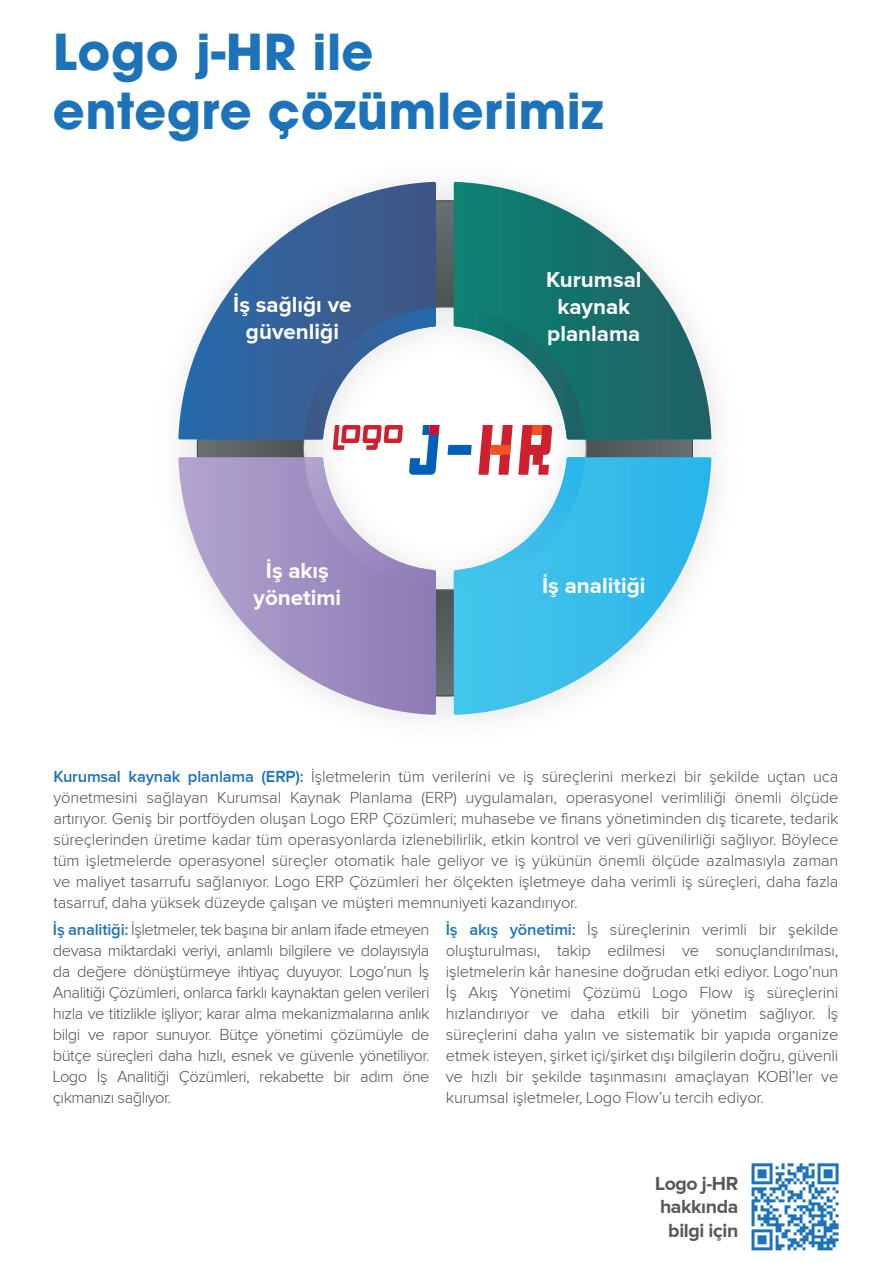
<style>
.page{position:relative;width:893px;height:1263px;background:#fff}
.page>*{position:absolute;margin:0;border:0;box-sizing:border-box;transform-origin:0 0}
.t1{font:49.5px "Bilgetech Custom Avant Garde";letter-spacing:.01em;color:#1d73ba}
.t2{font:700 22.35px/26.8px "Proxima Nova";color:#fff;text-align:center}
.t3{font:700 19.5px "Proxima Nova";letter-spacing:-.02em;color:#57585a}
.t4{font:300 16.5px/21px "Proxima Nova";letter-spacing:-.01em;color:#4f5252;text-align:justify}
.s1{font-weight:600;color:#1d73ba}
</style>
<div class="page">
<img style="left:179px;top:181px;width:537px;height:538px">
<svg style="left:197px;top:200px;width:496px;height:496px"></svg>
<svg style="left:178px;top:457px;width:258px;height:258px"></svg>
<svg style="left:454px;top:182px;width:257px;height:257px"></svg>
<svg style="left:178px;top:182px;width:258px;height:257px"></svg>
<svg style="left:454px;top:457px;width:257px;height:258px"></svg>
<svg style="left:304px;top:308px;width:136px;height:281px"></svg>
<svg style="left:447px;top:308px;width:138px;height:281px"></svg>
<svg style="left:752px;top:1163px;width:86px;height:87px"></svg>
<p class="t1" style="left:53px;top:20px;width:322px">Logo j-HR ile</p>
<p class="t1" style="left:53px;top:79px;width:552px">entegre çözümlerimiz</p>
<p class="t2" style="left:233px;top:291px;width:120px">İş sağlığı ve güvenliği</p>
<p class="t2" style="left:254px;top:557px;width:89px">İş akış yönetimi</p>
<p class="t2" style="left:546px;top:266px;width:97px">Kurumsal kaynak planlama</p>
<p class="t2" style="left:542px;top:572px;width:105px">İş analitiği</p>
<p class="t4" style="left:53px;top:766px;width:787px"><span class="s1">Kurumsal kaynak planlama (ERP):</span> İşletmelerin tüm verilerini ve iş süreçlerini merkezi bir şekilde uçtan uca yönetmesini sağlayan Kurumsal Kaynak Planlama (ERP) uygulamaları, operasyonel verimliliği önemli ölçüde artırıyor. Geniş bir portföyden oluşan Logo ERP Çözümleri; muhasebe ve finans yönetiminden dış ticarete, tedarik süreçlerinden üretime kadar tüm operasyonlarda izlenebilirlik, etkin kontrol ve veri güvenilirliği sağlıyor. Böylece tüm işletmelerde operasyonel süreçler otomatik hale geliyor ve iş yükünün önemli ölçüde azalmasıyla zaman ve maliyet tasarrufu sağlanıyor. Logo ERP Çözümleri her ölçekten işletmeye daha verimli iş süreçleri, daha fazla tasarruf, daha yüksek düzeyde çalışan ve müşteri memnuniyeti kazandırıyor.</p>
<p class="t4" style="left:53px;top:919px;width:378px"><span class="s1">İş analitiği:</span> İşletmeler, tek başına bir anlam ifade etmeyen devasa miktardaki veriyi, anlamlı bilgilere ve dolayısıyla da değere dönüştürmeye ihtiyaç duyuyor. Logo’nun İş Analitiği Çözümleri, onlarca farklı kaynaktan gelen verileri hızla ve titizlikle işliyor; karar alma mekanizmalarına anlık bilgi ve rapor sunuyor. Bütçe yönetimi çözümüyle de bütçe süreçleri daha hızlı, esnek ve güvenle yönetiliyor.<br>Logo İş Analitiği Çözümleri, rekabette bir adım öne çıkmanızı sağlıyor.</p>
<p class="t4" style="left:446px;top:919px;width:394px"><span class="s1">İş akış yönetimi:</span> İş süreçlerinin verimli bir şekilde oluşturulması, takip edilmesi ve sonuçlandırılması, işletmelerin kâr hanesine doğrudan etki ediyor. Logo’nun İş Akış Yönetimi Çözümü Logo Flow iş süreçlerini hızlandırıyor ve daha etkili bir yönetim sağlıyor. İş süreçlerini daha yalın ve sistematik bir yapıda organize etmek isteyen, şirket içi/şirket dışı bilgilerin doğru, güvenli ve hızlı bir şekilde taşınmasını amaçlayan KOBİ’ler ve kurumsal işletmeler, Logo Flow’u tercih ediyor.</p>
<p class="t3" style="left:655px;top:1173px;width:85px">Logo j-HR</p>
<p class="t3" style="left:660px;top:1196px;width:80px">hakkında</p>
<p class="t3" style="left:668px;top:1220px;width:72px">bilgi için</p>
</div>
